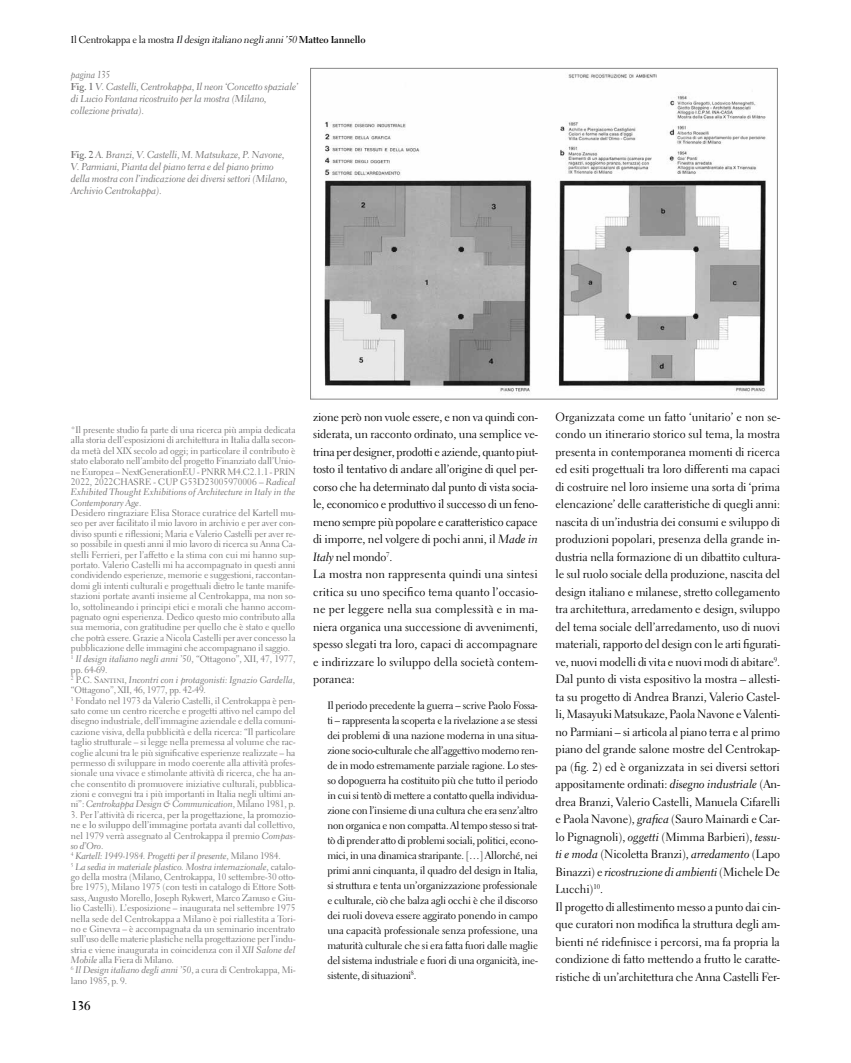
<style>
.page{position:relative;width:851px;height:1063px;background:#fff}
.page>*{position:absolute;margin:0;border:0;box-sizing:border-box;transform-origin:0 0}
.t1{font:700 12.5px "Electra LT Std";color:#000}
.t2{font:11.88px/17.5px "Electra LT Std";letter-spacing:-.01em;color:#000}
.t3{font:11.88px "Electra LT Std Cursive";letter-spacing:-.01em;color:#000}
.t4{font:10.62px/15px "Electra LT Std";letter-spacing:-.02em;color:#000;text-align:justify}
.t5{font:10px/12px "Electra LT Std Cursive";letter-spacing:-.01em;color:#706f6f}
.t6{font:10px/12px "Electra LT Std Cursive";letter-spacing:-.01em;color:#706f6f;scale:.89 1}
.t7{font:italic 10px "Electra LT Std";color:#000}
.t8{font:9.38px/10.4px "Electra LT Std";letter-spacing:-.005em;color:#706f6f;text-align:justify}
.t9{font:9.38px/10.4px "Electra LT Std Cursive";letter-spacing:-.01em;color:#706f6f}
.s1{font-style:normal}
.s2{font-weight:700;font-style:normal}
.s3{font-family:"Electra LT Std";font-weight:700}
.s4{font-family:"Electra LT Std Cursive"}
.s5{font-family:"Electra LT Std"}
.s6{color:#636464}
</style>
<div class="page">
<img style="left:324px;top:74px;width:442px;height:319px">
<div style="left:310px;top:68px;width:467px;height:331px;border:1px solid #878787"></div>
<p class="t7" style="left:71px;top:33px;width:296px"><span class="s1">Il Centrokappa e la mostra</span> Ildesign italiano neglianni’50<span class="s2">Matteo Iannello</span></p>
<p class="t6" style="left:71px;top:69px;width:257px">pagina 135<br><span class="s3">Fig. 1</span> V. Castelli, Centrokappa, Il neon ‘Concetto spaziale’ di Lucio Fontana ricostruito per la mostra (Milano, collezione privata).</p>
<p class="t5" style="left:71px;top:149px;width:218px"><span class="s3">Fig. 2</span> A. Branzi, V. Castelli, M. Matsukaze, P. Navone, V. Parmiani, Pianta del piano terra e del piano primo della mostra con l’indicazione dei diversi settori (Milano, Archivio Centrokappa).</p>
<p class="t8" style="left:71px;top:425px;width:226px">*Il presente studio fa parte di una ricerca più ampia dedicata alla storia dell’esposizioni di architettura in Italia dalla secon&shy;da metà del XIX secolo ad oggi; in particolare il contributo è stato elaborato nell’ambito del progetto Finanziato dall’Unio&shy;ne Europea – NextGenerationEU - PNRR M4.C2.1.1 - PRIN 2022, 2022CHASRE - CUP G53D23005970006 – <span class="s4">Radical</span></p>
<p class="t9" style="left:71px;top:487px;width:226px">Exhibited Thought Exhibitions of Architecture in Italy in the<br>Contemporary Age<span class="s5">.</span></p>
<p class="t8" style="left:71px;top:508px;width:226px">Desidero ringraziare Elisa Storace curatrice del Kartell mu&shy;seo per aver facilitato il mio lavoro in archivio e per aver con&shy;diviso spunti e riflessioni; Maria e Valerio Castelli per aver re&shy;so possibile in questi anni il mio lavoro di ricerca su Anna Ca&shy;stelli Ferrieri, per l’affetto e la stima con cui mi hanno sup&shy;portato. Valerio Castelli mi ha accompagnato in questi anni condividendo esperienze, memorie e suggestioni, raccontan&shy;domi gli intenti culturali e progettuali dietro le tante manife&shy;stazioni portate avanti insieme al Centrokappa, ma non so&shy;lo, sottolineando i principi etici e morali che hanno accom&shy;pagnato ogni esperienza. Dedico questo mio contributo alla sua memoria, con gratitudine per quello che è stato e quello che potrà essere. Grazie a Nicola Castelli per aver concesso la pubblicazione delle immagini che accompagnano il saggio.</p>
<p class="t9" style="left:71px;top:654px;width:226px"><sup>1</sup> Il design italiano negli anni ’50<span class="s5">, “Ottagono”, XII, 47, 1977,</span></p>
<p class="t8" style="left:71px;top:664px;width:38px">pp. 64-69.</p>
<p class="t9" style="left:71px;top:675px;width:226px"><sup>2</sup> <span class="s5">P.C. Santini,</span> Incontri con i protagonisti: Ignazio Gardella<span class="s5">,</span></p>
<p class="t8" style="left:71px;top:685px;width:226px;text-align:left">“Ottagono”, XII, 46, 1977, pp. 42-49.<br><sup>3</sup> Fondato nel 1973 da Valerio Castelli, il Centrokappa è pen&shy;sato come un centro ricerche e progetti attivo nel campo del disegno industriale, dell’immagine aziendale e della comuni&shy;cazione visiva, della pubblicità e della ricerca: “Il particolare taglio strutturale – si legge nella premessa al volume che rac&shy;coglie alcuni tra le più significative esperienze realizzate – ha permesso di sviluppare in modo coerente alla attività profes&shy;sionale una vivace e stimolante attività di ricerca, che ha an&shy;che consentito di promuovere iniziative culturali, pubblica&shy;zioni e convegni tra i più importanti in Italia negli ultimi an-</p>
<p class="t9" style="left:71px;top:799px;width:226px"><span class="s5">ni”:</span> Centrokappa Design &amp; Communication<span class="s5">, Milano 1981, p.</span></p>
<p class="t8" style="left:71px;top:809px;width:226px">3. Per l’attività di ricerca, <span class="s6">per la progettazione, la promozio&shy;ne e lo sviluppo dell’immagine</span> portata avanti dal collettivo, nel 1979 verrà assegnato al Centrokappa il premio <span class="s4">Compas-</span></p>
<p class="t9" style="left:71px;top:841px;width:226px">so d’Oro<span class="s5">.<br></span><sup>4</sup> Kartell: 1949-1984. Progetti per il presente<span class="s5">, Milano 1984.<br></span><sup>5</sup> La sedia in materiale plastico. Mostra internazionale<span class="s5">, catalo-</span></p>
<p class="t8" style="left:71px;top:872px;width:226px">go della mostra (Milano, Centrokappa, 10 settembre-30 otto&shy;bre 1975), Milano 1975 (con testi in catalogo di Ettore Sott&shy;sass, Augusto Morello, Joseph Rykwert, Marco Zanuso e Giu&shy;lio Castelli). L’esposizione – inaugurata nel settembre 1975 nella sede del Centrokappa a Milano è poi riallestita a Tori&shy;no e Ginevra – è accompagnata da un seminario incentrato sull’uso delle materie plastiche nella progettazione per l’indu&shy;stria e viene inaugurata in coincidenza con il <span class="s4">XII Salone del Mobile</span> alla Fiera di Milano.</p>
<p class="t9" style="left:71px;top:965px;width:226px"><sup>6</sup> Il Design italiano degli anni ’50<span class="s5">, a cura di Centrokappa, Mi-</span></p>
<p class="t8" style="left:71px;top:975px;width:58px">lano 1985, p. 9.</p>
<h1 class="t1" style="left:71px;top:998px;width:21px">136</h1>
<p class="t2" style="left:313px;top:408px;width:226px">zione però non vuole essere, e non va quindi con&shy;siderata, un racconto ordinato, una semplice ve&shy;trina per designer, prodotti e aziende, quanto piut&shy;tosto il tentativo di andare all’origine di quel per&shy;corso che ha determinato dal punto di vista socia&shy;le, economico e produttivo il successo di un feno&shy;meno sempre più popolare e caratteristico capace di imporre, nel volgere di pochi anni, il <span class="s4">Made in Italy</span> nel mondo<sup>7</sup>.<br>La mostra non rappresenta quindi una sintesi critica su uno specifico tema quanto l’occasio&shy;ne per leggere nella sua complessità e in ma&shy;niera organica una successione di avvenimenti, spesso slegati tra loro, capaci di accompagnare e indirizzare lo sviluppo della società contem&shy;poranea:</p>
<p class="t4" style="left:327px;top:698px;width:212px">Il periodo precedente la guerra – scrive Paolo Fossa&shy;ti – rappresenta la scoperta e la rivelazione a se stessi dei problemi di una nazione moderna in una situa&shy;zione socio-culturale che all’aggettivo moderno ren&shy;de in modo estremamente parziale ragione. Lo stes&shy;so dopoguerra ha costituito più che tutto il periodo in cui si tentò di mettere a contatto quella individua&shy;zione con l’insieme di una cultura che era senz’altro non organica e non compatta. Al tempo stesso si trat&shy;tò di prender atto di problemi sociali, politici, econo&shy;mici, in una dinamica straripante. […] Allorché, nei primi anni cinquanta, il quadro del design in Italia, si struttura e tenta un’organizzazione professionale e culturale, ciò che balza agli occhi è che il discorso dei ruoli doveva essere aggirato ponendo in campo una capacità professionale senza professione, una maturità culturale che si era fatta fuori dalle maglie del sistema industriale e fuori di una organicità, ine&shy;sistente, di situazioni<sup>8</sup>.</p>
<p class="t2" style="left:555px;top:408px;width:226px;text-align:justify">Organizzata come un fatto ‘unitario’ e non se&shy;condo un itinerario storico sul tema, la mostra presenta in contemporanea momenti di ricerca ed esiti progettuali tra loro differenti ma capaci di costruire nel loro insieme una sorta di ‘prima elencazione’ delle caratteristiche di quegli anni: nascita di un’industria dei consumi e sviluppo di produzioni popolari, presenza della grande in&shy;dustria nella formazione di un dibattito cultura&shy;le sul ruolo sociale della produzione, nascita del design italiano e milanese, stretto collegamento tra architettura, arredamento e design, sviluppo del tema sociale dell’arredamento, uso di nuovi materiali, rapporto del design con le arti figurati&shy;ve, nuovi modelli di vita e nuovi modi di abitare<sup>9</sup>.<br>Dal punto di vista espositivo la mostra – allesti&shy;ta su progetto di Andrea Branzi, Valerio Castel&shy;li, Masayuki Matsukaze, Paola Navone e Valenti&shy;no Parmiani – si articola al piano terra e al primo piano del grande salone mostre del Centrokap&shy;pa (fig. 2) ed è organizzata in sei diversi settori appositamente ordinati: <span class="s4">disegno industriale</span> (An&shy;drea Branzi, Valerio Castelli, Manuela Cifarelli e Paola Navone), <span class="s4">grafica</span> (Sauro Mainardi e Car&shy;lo Pignagnoli), <span class="s4">oggetti</span> (Mimma Barbieri), <span class="s4">tessu&shy;ti e moda</span> (Nicoletta Branzi), <span class="s4">arredamento</span> (Lapo</p>
<p class="t3" style="left:555px;top:865px;width:226px"><span class="s5">Binazzi) e</span> ricostruzione di ambienti <span class="s5">(Michele De</span></p>
<p class="t2" style="left:555px;top:881px;width:226px">Lucchi)<sup>10</sup>.<br>Il progetto di allestimento messo a punto dai cin&shy;que curatori non modifica la struttura degli am&shy;bienti né ridefinisce i percorsi, ma fa propria la condizione di fatto mettendo a frutto le caratte&shy;ristiche di un’architettura che Anna Castelli Fer-</p>
</div>
